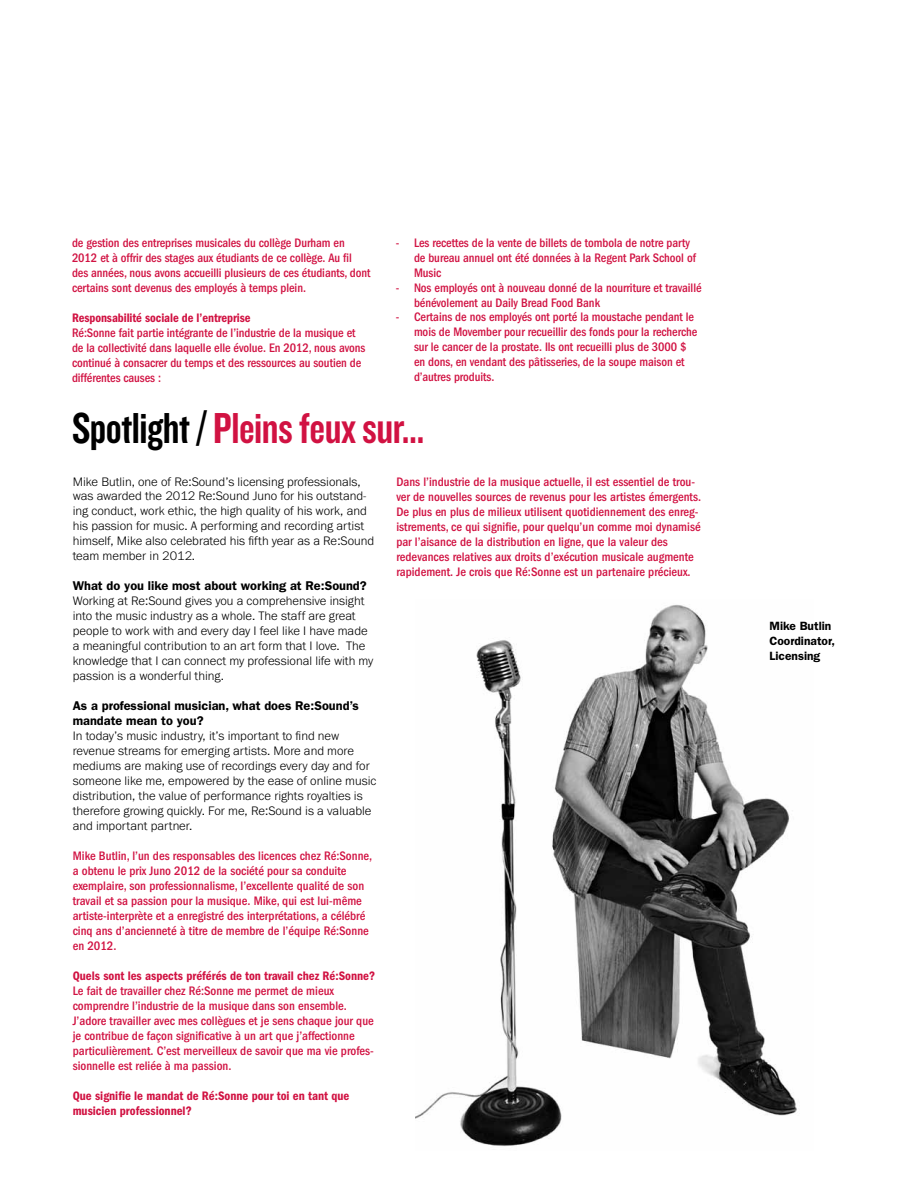
<style>
.page{position:relative;width:918px;height:1188px;background:#fff}
.page>*{position:absolute;margin:0;border:0;box-sizing:border-box;transform-origin:0 0}
.t1{font:45px "Knockout HTF49 Liteweight";letter-spacing:-.01em;color:#d11242}
.t2{font:500 condensed 12.75px/15px "Franklin Gothic";color:#d11242}
.t3{font:300 12.75px/15px "Franklin Gothic URW";color:#000}
.t4{font:600 condensed 12.75px/15px "Franklin Gothic";color:#d11242}
.t5{font:600 12.75px/15px "Franklin Gothic";color:#000}
.t6{font:600 12px/15px "Franklin Gothic";color:#000}
.s1{color:#000}
</style>
<div class="page">
<img style="left:416px;top:604px;width:381px;height:542px">
<p class="t2" style="left:72px;top:235px;width:300px">de gestion des entreprises musicales du collège Durham en 2012 et à offrir des stages aux étudiants de ce collège. Au fil des années, nous avons accueilli plusieurs de ces étudiants, dont certains sont devenus des employés à temps plein.</p>
<p class="t4" style="left:72px;top:310px;width:180px">Responsabilité sociale de l’entreprise</p>
<p class="t2" style="left:72px;top:325px;width:295px">Ré:Sonne fait partie intégrante de l’industrie de la musique et de la collectivité dans laquelle elle évolue. En 2012, nous avons continué à consacrer du temps et des ressources au soutien de différentes causes :</p>
<p class="t2" style="left:414px;top:235px;width:283px;text-indent:-18px">- Les recettes de la vente de billets de tombola de notre party de bureau annuel ont été données à la Regent Park School of<br>Music</p>
<p class="t2" style="left:414px;top:280px;width:289px;text-indent:-18px">- Nos employés ont à nouveau donné de la nourriture et travaillé bénévolement au Daily Bread Food Bank</p>
<p class="t2" style="left:414px;top:310px;width:285px;text-indent:-18px">- Certains de nos employés ont porté la moustache pendant le mois de Movember pour recueillir des fonds pour la recherche sur le cancer de la prostate. Ils ont recueilli plus de 3000 $ en dons, en vendant des pâtisseries, de la soupe maison et d’autres produits.</p>
<h1 class="t1" style="left:72px;top:405px;width:354px"><span class="s1">Spotlight /</span> Pleins feux sur…</h1>
<p class="t3" style="left:73px;top:474px;width:303px">Mike Butlin, one of Re:Sound’s licensing professionals, was awarded the 2012 Re:Sound Juno for his outstand&shy;ing conduct, work ethic, the high quality of his work, and his passion for music. A performing and recording artist himself, Mike also celebrated his fifth year as a Re:Sound team member in 2012.</p>
<p class="t5" style="left:73px;top:579px;width:296px">What do you like most about working at Re:Sound?</p>
<p class="t3" style="left:73px;top:593px;width:302px">Working at Re:Sound gives you a comprehensive insight into the music industry as a whole. The staff are great people to work with and every day I feel like I have made a meaningful contribution to an art form that I love. The knowledge that I can connect my professional life with my passion is a wonderful thing.</p>
<p class="t5" style="left:73px;top:699px;width:287px">As a professional musician, what does Re:Sound’s mandate mean to you?</p>
<p class="t3" style="left:73px;top:728px;width:305px">In today’s music industry, it’s important to find new revenue streams for emerging artists. More and more mediums are making use of recordings every day and for someone like me, empowered by the ease of online music distribution, the value of performance rights royalties is therefore growing quickly. For me, Re:Sound is a valuable and important partner.</p>
<p class="t2" style="left:73px;top:849px;width:301px">Mike Butlin, l’un des responsables des licences chez Ré:Sonne, a obtenu le prix Juno 2012 de la société pour sa conduite exemplaire, son professionnalisme, l’excellente qualité de son travail et sa passion pour la musique. Mike, qui est lui-même artiste-interprète et a enregistré des interprétations, a célébré cinq ans d’ancienneté à titre de membre de l’équipe Ré:Sonne en 2012.</p>
<p class="t4" style="left:73px;top:969px;width:304px">Quels sont les aspects préférés de ton travail chez Ré:Sonne?</p>
<p class="t2" style="left:73px;top:984px;width:303px">Le fait de travailler chez Ré:Sonne me permet de mieux comprendre l’industrie de la musique dans son ensemble.<br>J’adore travailler avec mes collègues et je sens chaque jour que je contribue de façon significative à un art que j’affectionne particulièrement. C’est merveilleux de savoir que ma vie profes&shy;sionnelle est reliée à ma passion.</p>
<p class="t4" style="left:73px;top:1089px;width:278px">Que signifie le mandat de Ré:Sonne pour toi en tant que musicien professionnel?</p>
<p class="t2" style="left:396px;top:475px;width:306px">Dans l’industrie de la musique actuelle, il est essentiel de trou&shy;ver de nouvelles sources de revenus pour les artistes émergents.<br>De plus en plus de milieux utilisent quotidiennement des enreg&shy;istrements, ce qui signifie, pour quelqu’un comme moi dynamisé par l’aisance de la distribution en ligne, que la valeur des redevances relatives aux droits d’exécution musicale augmente rapidement. Je crois que Ré:Sonne est un partenaire précieux.</p>
<p class="t6" style="left:770px;top:618px;width:67px">Mike Butlin<br>Coordinator,<br>Licensing</p>
</div>
